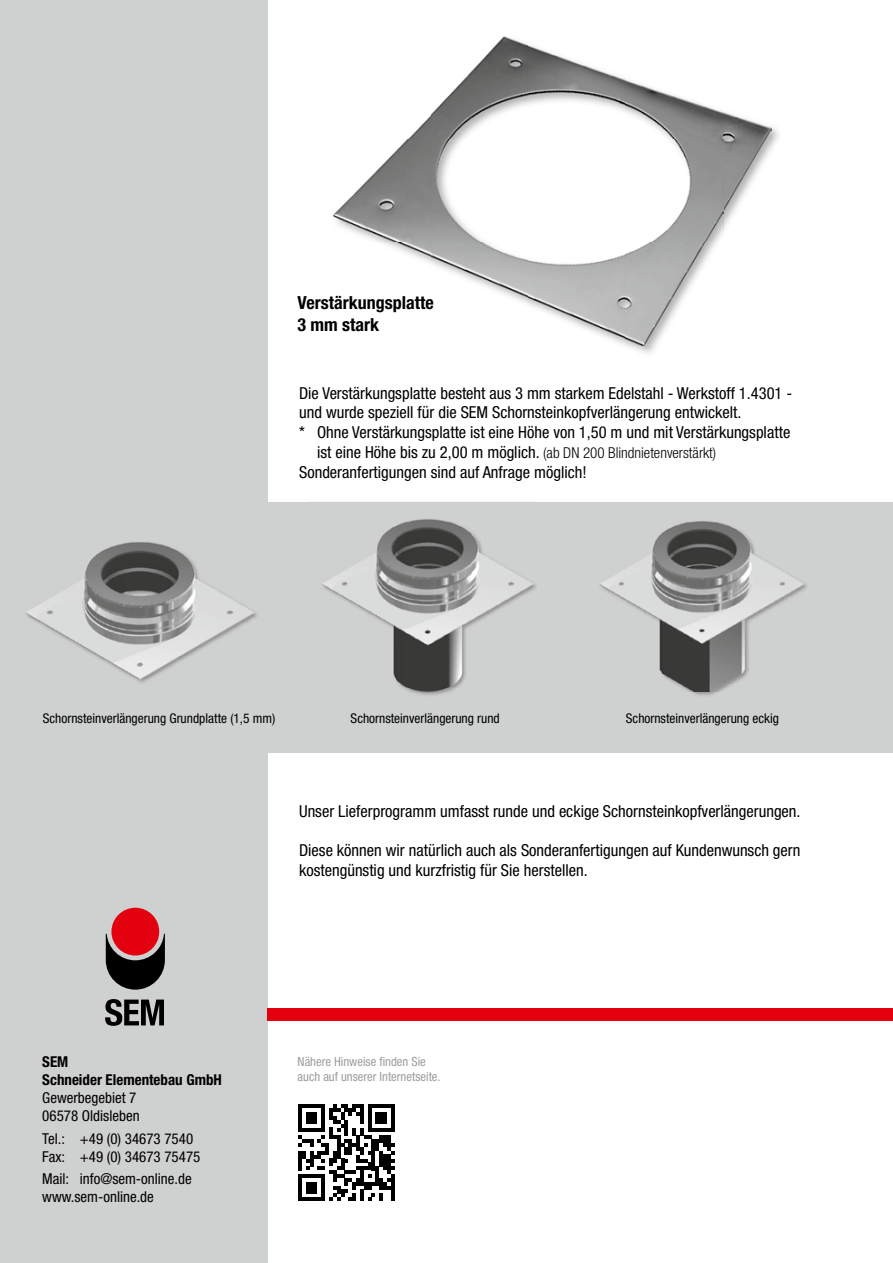
<style>
.page{position:relative;width:893px;height:1263px;background:#fff}
.page>*{position:absolute;margin:0;border:0;box-sizing:border-box;transform-origin:0 0}
.t1{font:700 condensed 18px/21.6px "Helvetica Neue";color:#000}
.t2{font:condensed 16.5px/19.8px "Helvetica Neue";color:#000}
.t3{font:condensed 15px/18px "Helvetica Neue";color:#000}
.t4{font:700 condensed 15px/18px "Helvetica Neue";color:#000}
.t5{font:condensed 13.35px "Helvetica Neue";color:#000}
.t6{font:condensed 12.6px/15.1px "Helvetica Neue";color:#9c9d9d}
.s1{font-weight:300;font-size:15px}
</style>
<div class="page">
<img style="left:772px;top:127px;width:7px;height:21px">
<img style="left:334px;top:37px;width:438px;height:309px">
<div style="left:265px;top:502px;width:628px;height:251px;background:#cfd0d0"></div>
<div style="left:0;top:0;width:268px;height:1263px;background:#cfd0d0"></div>
<img style="left:26px;top:542px;width:231px;height:141px">
<img style="left:322px;top:519px;width:215px;height:176px">
<img style="left:599px;top:521px;width:208px;height:171px">
<div style="left:111px;top:908px;width:48px;height:47px;background:#e3000f;border-radius:50%"></div>
<svg style="left:106px;top:934px;width:59px;height:56px"></svg>
<svg style="left:105px;top:999px;width:59px;height:26px"></svg>
<div style="left:268px;top:1008px;width:625px;height:12px;background:#e3000f"></div>
<svg style="left:298px;top:1104px;width:97px;height:97px"></svg>
<p class="t1" style="left:298px;top:292px;width:138px">Verstärkungsplatte<br>3 mm stark</p>
<p class="t2" style="left:299px;top:383px;width:495px">Die Verstärkungsplatte besteht aus 3 mm starkem Edelstahl - Werkstoff 1.4301 -</p>
<p class="t2" style="left:299px;top:402px;width:444px">und wurde speziell für die SEM Schornsteinkopfverlängerung entwickelt.</p>
<p class="t2" style="left:299px;top:422px;width:493px">* Ohne Verstärkungsplatte ist eine Höhe von 1,50 m und mit Verstärkungsplatte</p>
<p class="t2" style="left:317px;top:442px;width:401px">ist eine Höhe bis zu 2,00 m möglich. <span class="s1">(ab DN 200 Blindnietenverstärkt)</span></p>
<p class="t2" style="left:299px;top:462px;width:289px">Sonderanfertigungen sind auf Anfrage möglich!</p>
<p class="t5" style="left:43px;top:710px;width:234px">Schornsteinverlängerung Grundplatte (1,5 mm)</p>
<p class="t5" style="left:351px;top:710px;width:151px">Schornsteinverlängerung rund</p>
<p class="t5" style="left:626px;top:710px;width:155px">Schornsteinverlängerung eckig</p>
<p class="t4" style="left:42px;top:1053px;width:181px">SEM<br>Schneider Elementebau GmbH</p>
<p class="t3" style="left:42px;top:1089px;width:99px">Gewerbegebiet 7<br>06578 Oldisleben</p>
<p class="t3" style="left:42px;top:1129px;width:160px">Tel.: +49 (0) 34673 7540<br>Fax: +49 (0) 34673 75475</p>
<p class="t3" style="left:42px;top:1169px;width:151px">Mail: info@sem-online.de www.sem-online.de</p>
<p class="t2" style="left:299px;top:801px;width:503px">Unser Lieferprogramm umfasst runde und eckige Schornsteinkopfverlängerungen.</p>
<p class="t2" style="left:299px;top:840px;width:503px">Diese können wir natürlich auch als Sonderanfertigungen auf Kundenwunsch gern kostengünstig und kurzfristig für Sie herstellen.</p>
<p class="t6" style="left:298px;top:1053px;width:144px">Nähere Hinweise finden Sie auch auf unserer Internetseite.</p>
</div>
